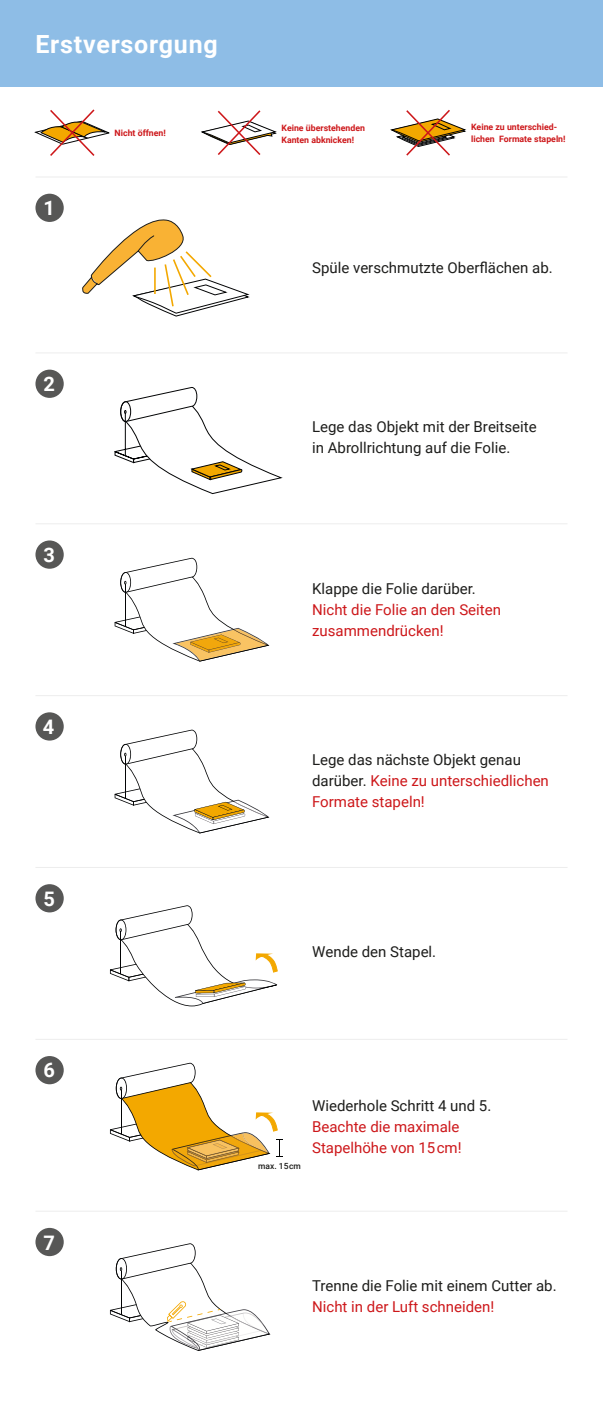
<style>
.page{position:relative;width:603px;height:1418px;background:#fff}
.page>*{position:absolute;margin:0;border:0;box-sizing:border-box;transform-origin:0 0}
.t1{font:700 25px "Roboto";letter-spacing:.03em;color:#fff}
.t2{font:700 20px "Roboto";color:#fff}
.t3{font:15px/21px "Roboto";color:#1d1d1b}
.t4{font:15px/21px "Roboto";color:#cd171a}
.t5{font:700 8.75px/12.5px "Roboto";color:#cd171a}
.t6{font:500 8.45px "Roboto";color:#1d1d1b}
.s1{color:#1d1d1b}
</style>
<div class="page">
<div style="left:0;top:0;width:602px;height:86px;background:#8ebde6"></div>
<svg style="left:114px;top:387px;width:169px;height:107px"></svg>
<svg style="left:115px;top:558px;width:154px;height:103px"></svg>
<svg style="left:115px;top:729px;width:154px;height:104px"></svg>
<svg style="left:110px;top:1243px;width:160px;height:107px"></svg>
<svg style="left:82px;top:220px;width:168px;height:97px"></svg>
<div style="left:35px;top:194px;width:29px;height:28px;background:#575756;border-radius:50%"></div>
<div style="left:35px;top:369px;width:29px;height:29px;background:#575756;border-radius:50%"></div>
<div style="left:35px;top:540px;width:29px;height:28px;background:#575756;border-radius:50%"></div>
<div style="left:35px;top:712px;width:29px;height:28px;background:#575756;border-radius:50%"></div>
<div style="left:35px;top:884px;width:29px;height:28px;background:#575756;border-radius:50%"></div>
<div style="left:35px;top:1056px;width:29px;height:28px;background:#575756;border-radius:50%"></div>
<div style="left:35px;top:1227px;width:29px;height:29px;background:#575756;border-radius:50%"></div>
<hr style="left:35px;top:352px;width:532px;height:1px;background:#ededed">
<hr style="left:35px;top:176px;width:532px;height:1px;background:#ededed">
<hr style="left:35px;top:523px;width:532px;height:1px;background:#ededed">
<hr style="left:35px;top:695px;width:532px;height:1px;background:#ededed">
<hr style="left:35px;top:867px;width:532px;height:1px;background:#ededed">
<hr style="left:35px;top:1038px;width:532px;height:1px;background:#ededed">
<hr style="left:35px;top:1210px;width:532px;height:1px;background:#ededed">
<svg style="left:110px;top:905px;width:167px;height:102px"></svg>
<svg style="left:110px;top:1062px;width:172px;height:108px"></svg>
<svg style="left:36px;top:109px;width:73px;height:47px"></svg>
<svg style="left:391px;top:110px;width:74px;height:46px"></svg>
<svg style="left:202px;top:110px;width:74px;height:45px"></svg>
<h1 class="t1" style="left:35px;top:26px;width:184px">Erstversorgung</h1>
<h2 class="t2" style="left:44px;top:194px;width:13px">1</h2>
<h2 class="t2" style="left:44px;top:370px;width:13px">2</h2>
<h2 class="t2" style="left:44px;top:540px;width:13px">3</h2>
<h2 class="t2" style="left:43px;top:712px;width:13px">4</h2>
<h2 class="t2" style="left:44px;top:884px;width:13px">5</h2>
<h2 class="t2" style="left:44px;top:1056px;width:13px">6</h2>
<h2 class="t2" style="left:44px;top:1228px;width:13px">7</h2>
<p class="t5" style="left:115px;top:126px;width:53px">Nicht öffnen!</p>
<p class="t5" style="left:471px;top:120px;width:96px">Keine zu unterschied&shy;lichen Formate stapeln!</p>
<p class="t5" style="left:281px;top:121px;width:85px;line-height:12px">Keine überstehenden<br>Kanten abknicken!</p>
<p class="t3" style="left:312px;top:257px;width:242px">Spüle verschmutzte Oberflächen ab.</p>
<p class="t3" style="left:312px;top:416px;width:226px">Lege das Objekt mit der Breitseite in Abrollrichtung auf die Folie.</p>
<p class="t3" style="left:312px;top:578px;width:165px">Klappe die Folie darüber.</p>
<p class="t4" style="left:312px;top:599px;width:190px">Nicht die Folie an den Seiten zusammendrücken!</p>
<p class="t4" style="left:312px;top:749px;width:238px"><span class="s1">Lege das nächste Objekt genau darüber.</span> Keine zu unterschiedlichen<br>Formate stapeln!</p>
<p class="t3" style="left:312px;top:941px;width:125px">Wende den Stapel.</p>
<p class="t6" style="left:258px;top:1159px;width:44px">max. 15cm</p>
<p class="t3" style="left:312px;top:1094px;width:181px">Wiederhole Schritt 4 und 5.</p>
<p class="t4" style="left:312px;top:1115px;width:151px">Beachte die maximale<br>Stapelhöhe von 15cm!</p>
<p class="t3" style="left:312px;top:1274px;width:246px">Trenne die Folie mit einem Cutter ab.</p>
<p class="t4" style="left:312px;top:1295px;width:183px">Nicht in der Luft schneiden!</p>
</div>
